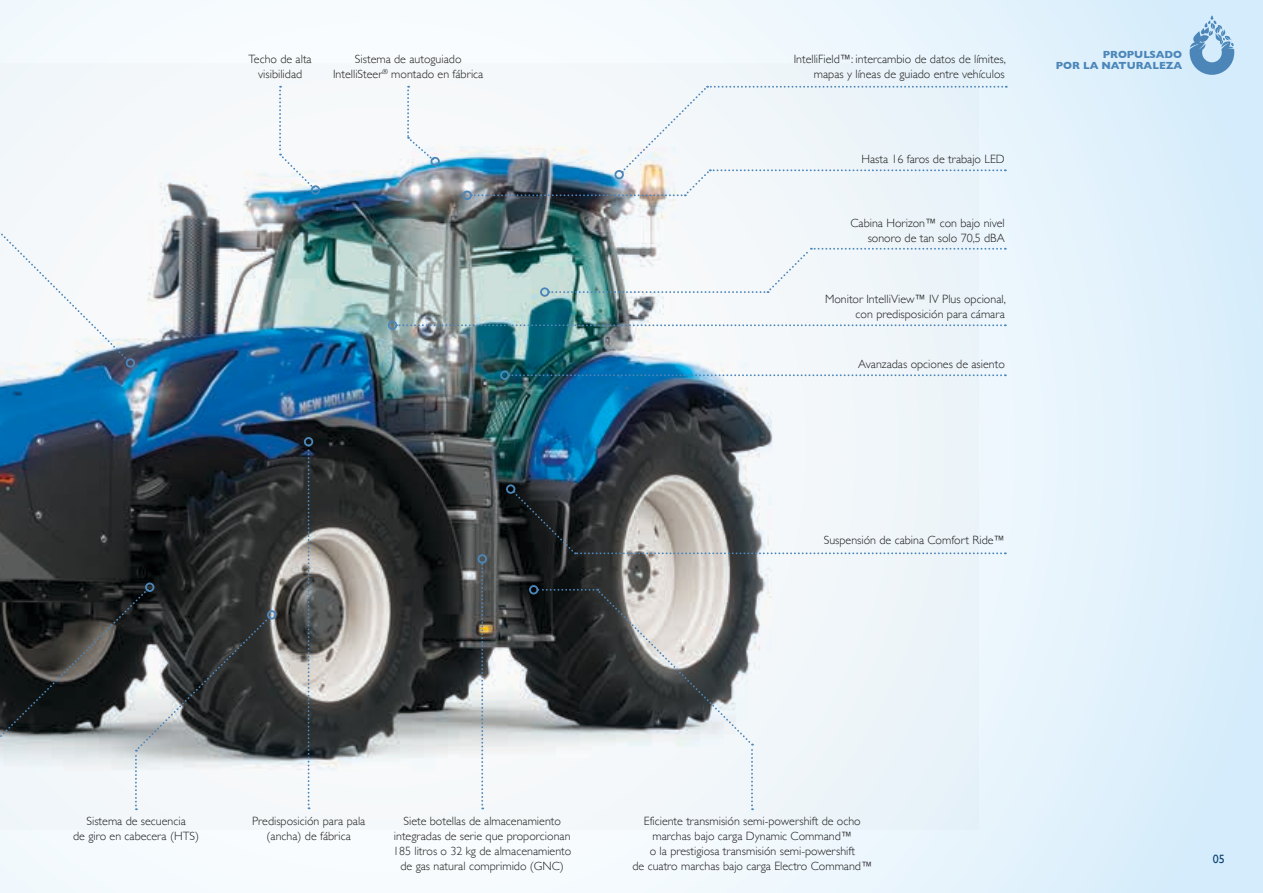
<style>
.page{position:relative;width:1263px;height:893px;background:#fff}
.page>*{position:absolute;margin:0;border:0;box-sizing:border-box;transform-origin:0 0}
.t1{font:300 12px/15px "Gill Sans";color:#1c1c1b;text-align:center}
.t2{font:12px "Gill Sans";color:#104573}
.t3{font:700 10.5px/10.5px "Gill Sans";color:#4c86b9;text-align:right}
</style>
<div class="page">
<div style="left:0;top:0;width:1263px;height:893px;background:linear-gradient(to right,#fdfefe,#e1f2fc)"></div>
<img style="left:0;top:64px;width:978px;height:765px">
<img style="left:0;top:158px;width:476px;height:600px">
<svg style="left:397px;top:324px;width:609px;height:2px"></svg>
<div style="left:388px;top:321px;width:9px;height:9px;border:2px solid #4c86b9;border-radius:50%"></div>
<div style="left:267px;top:610px;width:9px;height:10px;border:2px solid #4c86b9;border-radius:50%"></div>
<svg style="left:308px;top:446px;width:2px;height:363px"></svg>
<div style="left:304px;top:437px;width:9px;height:9px;border:2px solid #4c86b9;border-radius:50%"></div>
<svg style="left:481px;top:564px;width:2px;height:245px"></svg>
<div style="left:477px;top:554px;width:10px;height:10px;border:2px solid #4c86b9;border-radius:50%"></div>
<svg style="left:0;top:589px;width:270px;height:225px"></svg>
<div style="left:145px;top:583px;width:9px;height:9px;border:2px solid #4c86b9;border-radius:50%"></div>
<svg style="left:537px;top:588px;width:216px;height:222px"></svg>
<div style="left:529px;top:585px;width:9px;height:9px;border:2px solid #4c86b9;border-radius:50%"></div>
<svg style="left:509px;top:374px;width:497px;height:2px"></svg>
<div style="left:500px;top:371px;width:9px;height:9px;border:2px solid #4c86b9;border-radius:50%"></div>
<svg style="left:512px;top:490px;width:494px;height:64px"></svg>
<div style="left:506px;top:484px;width:9px;height:10px;border:2px solid #4c86b9;border-radius:50%"></div>
<svg style="left:407px;top:86px;width:27px;height:75px"></svg>
<div style="left:430px;top:157px;width:10px;height:9px;border:2px solid #4c86b9;border-radius:50%"></div>
<svg style="left:279px;top:86px;width:35px;height:103px"></svg>
<div style="left:311px;top:185px;width:9px;height:10px;border:2px solid #4c86b9;border-radius:50%"></div>
<div style="left:0;top:217px;width:129px;height:144px;background:#f6f8fa"></div>
<div style="left:126px;top:358px;width:9px;height:10px;border:2px solid #4c86b9;border-radius:50%"></div>
<svg style="left:548px;top:247px;width:458px;height:46px"></svg>
<div style="left:540px;top:287px;width:9px;height:10px;border:2px solid #4c86b9;border-radius:50%"></div>
<div style="left:462px;top:191px;width:10px;height:9px;border:2px solid #4c86b9;border-radius:50%"></div>
<svg style="left:471px;top:85px;width:536px;height:111px"></svg>
<div style="left:614px;top:170px;width:10px;height:9px;border:2px solid #4c86b9;border-radius:50%"></div>
<svg style="left:1189px;top:15px;width:45px;height:60px;background:#99c0de"></svg>
<p class="t1" style="left:249px;top:51px;width:65px">Techo de alta visibilidad</p>
<p class="t1" style="left:333px;top:51px;width:152px">Sistema de autoguiado<br>IntelliSteer<sup>®</sup> montado en fábrica</p>
<p class="t1" style="left:794px;top:51px;width:214px;text-align:right">IntelliField™: intercambio de datos de límites, mapas y líneas de guiado entre vehículos</p>
<p class="t1" style="left:861px;top:151px;width:145px">Hasta 16 faros de trabajo LED</p>
<p class="t1" style="left:850px;top:215px;width:156px;text-align:right">Cabina Horizon™ con bajo nivel sonoro de tan solo 70,5 dBA</p>
<p class="t1" style="left:825px;top:291px;width:182px;text-align:right">Monitor IntelliView™ IV Plus opcional, con predisposición para cámara</p>
<p class="t1" style="left:858px;top:356px;width:148px">Avanzadas opciones de asiento</p>
<p class="t3" style="left:1056px;top:49px;width:128px">PROPULSADO<br>POR LA NATURALEZA</p>
<p class="t1" style="left:824px;top:532px;width:183px">Suspensión de cabina Comfort Ride™</p>
<p class="t1" style="left:73px;top:813px;width:127px">Sistema de secuencia<br>de giro en cabecera (HTS)</p>
<p class="t1" style="left:252px;top:813px;width:115px">Predisposición para pala (ancha) de fábrica</p>
<p class="t1" style="left:393px;top:813px;width:180px">Siete botellas de almacenamiento integradas de serie que proporcionan 185 litros o 32 kg de almacenamiento de gas natural comprimido (GNC)</p>
<p class="t1" style="left:632px;top:813px;width:241px">Eficiente transmisión semi-powershift de ocho marchas bajo carga Dynamic Command™<br>o la prestigiosa transmisión semi-powershift<br>de cuatro marchas bajo carga Electro Command™</p>
<p class="t2" style="left:1213px;top:852px;width:13px">05</p>
</div>
